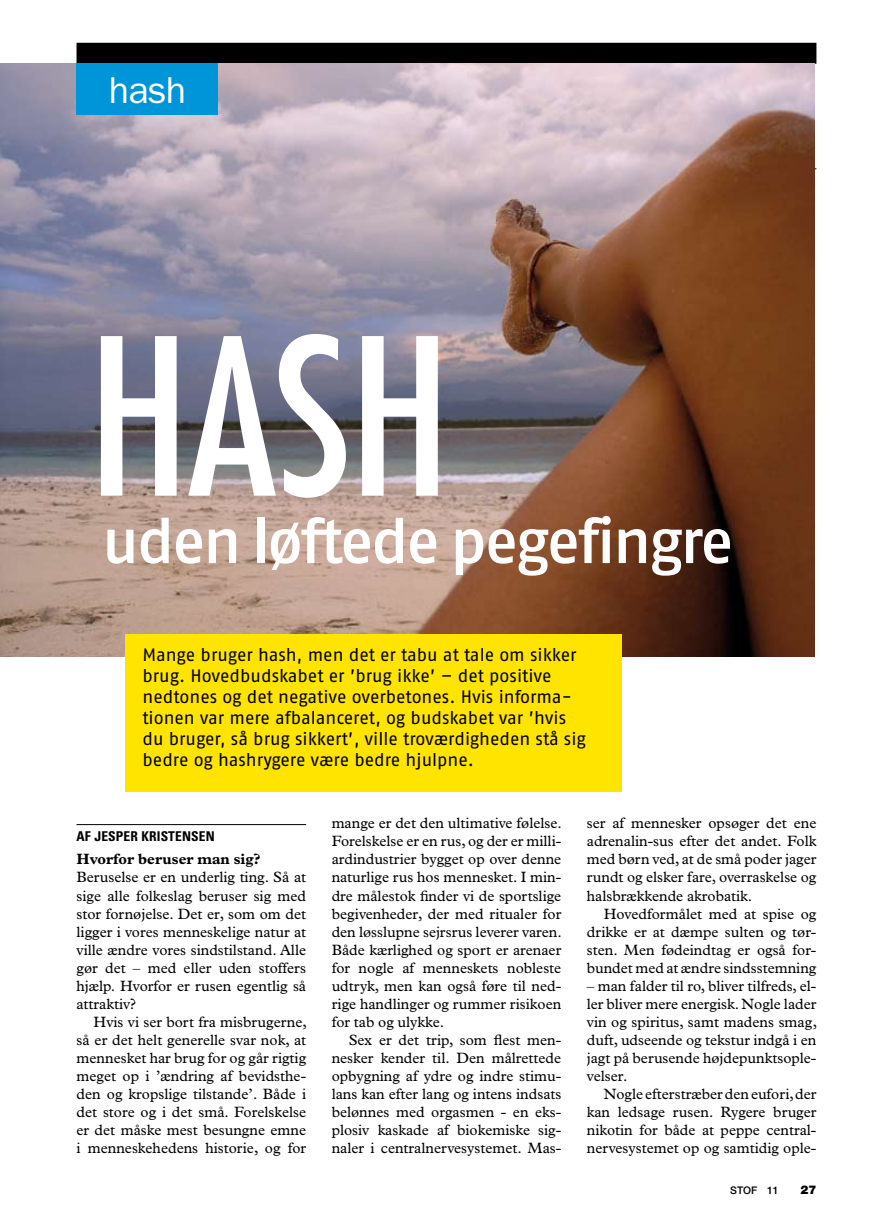
<style>
.page{position:relative;width:893px;height:1221px;background:#fff}
.page>*{position:absolute;margin:0;border:0;box-sizing:border-box;transform-origin:0 0}
.t1{font:condensed 211.65px "Futura";color:#fff}
.t2{font:63px "Fago No Med";letter-spacing:-.035em;color:#fff}
.t3{font:37.5px "Franklin Gothic";color:#fff}
.t4{font:18px/21px "Fago No";letter-spacing:-.005em;color:#000}
.t5{font:15px/18px "Plantin";color:#000;text-align:justify}
.t6{font:700 15px "Plantin";color:#000}
.t7{font:700 condensed 13.5px "Univers";color:#000}
.t8{font:900 12px "Helvetica Neue";color:#000}
.t9{font:500 10.5px "Helvetica Neue";color:#000}
</style>
<div class="page">
<hr style="left:77px;top:168px;width:739px;height:1px;background:#000">
<hr style="left:77px;top:824px;width:229px;height:1px;background:#000">
<div style="left:77px;top:43px;width:739px;height:21px;background:#000"></div>
<img style="left:0;top:64px;width:815px;height:592px">
<div style="left:77px;top:64px;width:141px;height:51px;background:#0094d8"></div>
<div style="left:125px;top:634px;width:497px;height:157px;background:#ffe400"></div>
<h3 class="t3" style="left:109px;top:69px;width:79px">hash</h3>
<h1 class="t1" style="left:88px;top:284px;width:338px">Hash</h1>
<h2 class="t2" style="left:102px;top:504px;width:633px">uden løftede pegefingre</h2>
<p class="t4" style="left:142px;top:644px;width:445px">Mange bruger hash, men det er tabu at tale om sikker brug. Hovedbudskabet er ’brug ikke’ – det positive nedtones og det negative overbetones. Hvis informa&shy;tionen var mere afbalanceret, og budskabet var ’hvis du bruger, så brug sikkert’, ville troværdigheden stå sig bedre og hashrygere være bedre hjulpne.</p>
<p class="t7" style="left:77px;top:828px;width:33px">AF JESPER</p>
<p class="t7" style="left:141px;top:828px;width:16px">KRISTENSEN</p>
<p class="t6" style="left:77px;top:850px;width:186px">Hvorfor beruser man sig?</p>
<p class="t5" style="left:77px;top:868px;width:231px">Beruselse er en underlig ting. Så at sige alle folkeslag beruser sig med stor fornøjelse. Det er, som om det ligger i vores menneskelige natur at ville ændre vores sindstilstand. Alle gør det – med eller uden stoffers hjælp. Hvorfor er rusen egentlig så attraktiv?</p>
<p class="t5" style="left:77px;top:1012px;width:232px;text-indent:17px">Hvis vi ser bort fra misbrugerne, så er det helt generelle svar nok, at mennesket har brug for og går rigtig meget op i ’ændring af bevidsthe&shy;den og kropslige tilstande’. Både i det store og i det små. Forelskelse er det måske mest besungne emne i menneskehedens historie, og for</p>
<p class="t5" style="left:332px;top:814px;width:232px">mange er det den ultimative følelse.<br>Forelskelse er en rus, og der er milli&shy;ardindustrier bygget op over denne naturlige rus hos mennesket. I min&shy;dre målestok finder vi de sportslige begivenheder, der med ritualer for den løsslupne sejrsrus leverer varen.<br>Både kærlighed og sport er arenaer for nogle af menneskets nobleste udtryk, men kan også føre til ned&shy;rige handlinger og rummer risikoen for tab og ulykke.</p>
<p class="t5" style="left:332px;top:1030px;width:231px;text-indent:17px">Sex er det trip, som flest men&shy;nesker kender til. Den målrettede opbygning af ydre og indre stimu&shy;lans kan efter lang og intens indsats belønnes med orgasmen - en eks&shy;plosiv kaskade af biokemiske sig&shy;naler i centralnervesystemet. Mas-</p>
<p class="t5" style="left:587px;top:814px;width:231px">ser af mennesker opsøger det ene adrenalin-sus efter det andet. Folk med børn ved, at de små poder jager rundt og elsker fare, overraskelse og halsbrækkende akrobatik.</p>
<p class="t5" style="left:587px;top:904px;width:231px;text-indent:17px">Hovedformålet med at spise og drikke er at dæmpe sulten og tør&shy;sten. Men fødeindtag er også for&shy;bundet med at ændre sindsstemning</p>
<p class="t5" style="left:587px;top:976px;width:232px">– man falder til ro, bliver tilfreds, el&shy;ler bliver mere energisk. Nogle lader vin og spiritus, samt madens smag, duft, udseende og tekstur indgå i en jagt på berusende højdepunktsople&shy;velser.</p>
<p class="t5" style="left:587px;top:1084px;width:231px;text-indent:17px">Nogle efterstræber den eufori, der kan ledsage rusen. Rygere bruger nikotin for både at peppe central&shy;nervesystemet op og samtidig ople-</p>
<p class="t9" style="left:730px;top:1183px;width:50px">Stof 11</p>
<p class="t8" style="left:800px;top:1182px;width:9px">27</p>
</div>
